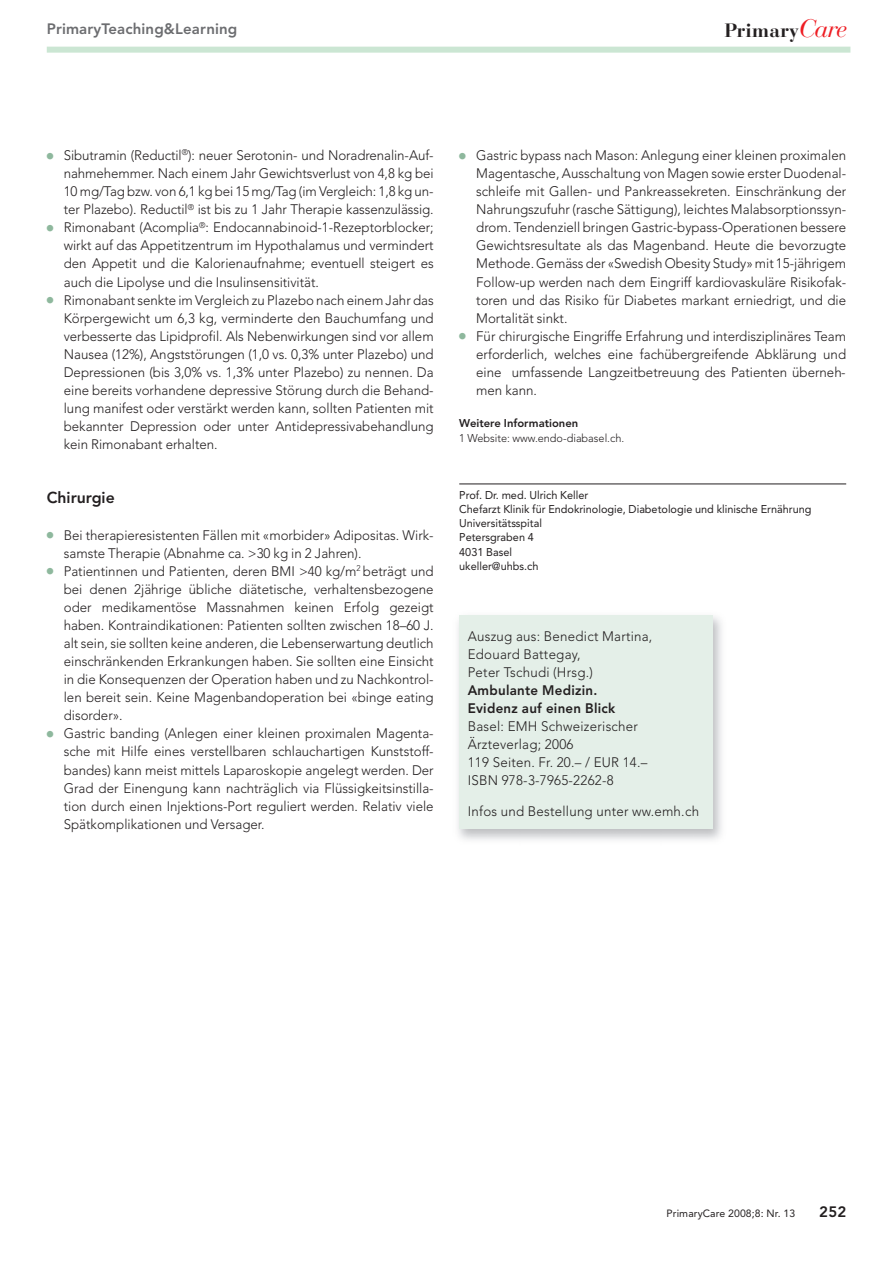
<style>
.page{position:relative;width:893px;height:1263px;background:#fff}
.page>*{position:absolute;margin:0;border:0;box-sizing:border-box;transform-origin:0 0}
.t1{font:700 19.2px "Bauer Bodoni";letter-spacing:.01em;color:#231f20}
.t2{font:800 15.75px "Avenir";color:#231f20}
.t3{font:800 15px "Avenir";letter-spacing:.01em;color:#6c6d70}
.t4{font:800 15px "Avenir";color:#231f20}
.t5{font:300 13.65px/18.1px "Avenir";color:#231f20;text-align:justify}
.t6{font:300 13.65px/18.1px "Avenir";letter-spacing:.02em;color:#231f20}
.t7{font:800 13.65px/18.1px "Avenir";letter-spacing:.02em;color:#231f20}
.t8{font:11.25px/14.2px "Avenir";color:#231f20}
.t9{font:300 11.25px "Avenir";color:#231f20}
.t10{font:800 11.25px "Avenir";color:#231f20}
.t11{font:10.5px "Avenir";letter-spacing:.01em;color:#231f20}
.s1{font-weight:400;font-style:italic;font-size:25.2px;color:#ee1d23}
.s2{font-family:"European Pi One";font-weight:400;font-size:8.25px;color:#8eb89d}
</style>
<div class="page">
<hr style="left:459px;top:484px;width:387px;height:1px;background:#231f20">
<div style="left:47px;top:47px;width:803px;height:6px;background:#cbe6d3"></div>
<img style="left:458px;top:615px;width:264px;height:225px">
<div style="left:459px;top:616px;width:253px;height:213px;background:#e4efe8"></div>
<p class="t3" style="left:47px;top:23px;width:192px">PrimaryTeaching&amp;Learning</p>
<h1 class="t1" style="left:725px;top:19px;width:124px">Primary<span class="s1">Care</span></h1>
<p class="t5" style="left:64px;top:147px;width:371px;text-indent:-17px"><span class="s2">-</span> Sibutramin (Reductil<sup>®</sup>): neuer Serotonin- und Noradrenalin-Auf&shy;nahmehemmer. Nach einem Jahr Gewichtsverlust von 4,8 kg bei 10 mg/Tag bzw. von 6,1 kg bei 15 mg/Tag (im Vergleich: 1,8 kg un&shy;ter Plazebo). Reductil<sup>®</sup> ist bis zu 1 Jahr Therapie kassenzulässig.</p>
<p class="t5" style="left:64px;top:220px;width:371px;text-indent:-17px"><span class="s2">-</span> Rimonabant (Acomplia<sup>®</sup>: Endocannabinoid-1-Rezeptorblocker; wirkt auf das Appetitzentrum im Hypothalamus und vermindert den Appetit und die Kalorienaufnahme; eventuell steigert es auch die Lipolyse und die Insulinsensitivität.</p>
<p class="t5" style="left:64px;top:292px;width:371px;text-indent:-17px"><span class="s2">-</span> Rimonabant senkte im Vergleich zu Plazebo nach einem Jahr das Körpergewicht um 6,3 kg, verminderte den Bauchumfang und verbesserte das Lipidprofil. Als Nebenwirkungen sind vor allem Nausea (12%), Angststörungen (1,0 vs. 0,3% unter Plazebo) und Depressionen (bis 3,0% vs. 1,3% unter Plazebo) zu nennen. Da eine bereits vorhandene depressive Störung durch die Behand&shy;lung manifest oder verstärkt werden kann, sollten Patienten mit bekannter Depression oder unter Antidepressivabehandlung kein Rimonabant erhalten.</p>
<p class="t2" style="left:47px;top:491px;width:69px">Chirurgie</p>
<p class="t5" style="left:64px;top:527px;width:371px;text-indent:-17px"><span class="s2">-</span> Bei therapieresistenten Fällen mit «morbider» Adipositas. Wirk&shy;samste Therapie (Abnahme ca. &gt;30 kg in 2 Jahren).</p>
<p class="t5" style="left:64px;top:563px;width:371px;text-indent:-17px"><span class="s2">-</span> Patientinnen und Patienten, deren BMI &gt;40 kg/m<sup>2</sup> beträgt und bei denen 2jährige übliche diätetische, verhaltensbezogene oder medikamentöse Massnahmen keinen Erfolg gezeigt haben. Kontraindikationen: Patienten sollten zwischen 18–60 J. alt sein, sie sollten keine anderen, die Lebenserwartung deutlich einschränkenden Erkrankungen haben. Sie sollten eine Einsicht in die Konsequenzen der Operation haben und zu Nachkontrol&shy;len bereit sein. Keine Magenbandoperation bei «binge eating disorder».</p>
<p class="t5" style="left:64px;top:726px;width:371px;text-indent:-17px"><span class="s2">-</span> Gastric banding (Anlegen einer kleinen proximalen Magenta&shy;sche mit Hilfe eines verstellbaren schlauchartigen Kunststoff&shy;bandes) kann meist mittels Laparoskopie angelegt werden. Der Grad der Einengung kann nachträglich via Flüssigkeitsinstilla&shy;tion durch einen Injektions-Port reguliert werden. Relativ viele Spätkomplikationen und Versager.</p>
<p class="t5" style="left:476px;top:147px;width:371px;text-indent:-17px"><span class="s2">-</span> Gastric bypass nach Mason: Anlegung einer kleinen proximalen Magentasche, Ausschaltung von Magen sowie erster Duodenal&shy;schleife mit Gallen- und Pankreassekreten. Einschränkung der Nahrungszufuhr (rasche Sättigung), leichtes Malabsorptionssyn&shy;drom. Tendenziell bringen Gastric-bypass-Operationen bessere Gewichtsresultate als das Magenband. Heute die bevorzugte Methode. Gemäss der «Swedish Obesity Study» mit 15-jährigem Follow-up werden nach dem Eingriff kardiovaskuläre Risikofak&shy;toren und das Risiko für Diabetes markant erniedrigt, und die Mortalität sinkt.</p>
<p class="t5" style="left:476px;top:328px;width:371px;text-indent:-17px"><span class="s2">-</span> Für chirurgische Eingriffe Erfahrung und interdisziplinäres Team erforderlich, welches eine fachübergreifende Abklärung und eine umfassende Langzeitbetreuung des Patienten überneh&shy;men kann.</p>
<p class="t10" style="left:459px;top:419px;width:120px">Weitere Informationen</p>
<p class="t9" style="left:459px;top:433px;width:166px">1 Website: www.endo-diabasel.ch.</p>
<p class="t8" style="left:459px;top:488px;width:354px">Prof. Dr. med. Ulrich Keller<br>Chefarzt Klinik für Endokrinologie, Diabetologie und klinische Ernährung<br>Universitätsspital<br>Petersgraben 4<br>4031 Basel<br>ukeller@uhbs.ch</p>
<p class="t6" style="left:468px;top:628px;width:186px">Auszug aus: Benedict Martina,<br>Edouard Battegay,<br>Peter Tschudi (Hrsg.)</p>
<p class="t7" style="left:468px;top:682px;width:149px">Ambulante Medizin.<br>Evidenz auf einen Blick</p>
<p class="t6" style="left:468px;top:719px;width:181px">Basel: EMH Schweizerischer<br>Ärzteverlag; 2006<br>119 Seiten. Fr. 20.– / EUR 14.–<br>ISBN 978-3-7965-2262-8</p>
<p class="t6" style="left:468px;top:803px;width:233px">Infos und Bestellung unter ww.emh.ch</p>
<p class="t11" style="left:667px;top:1209px;width:130px">PrimaryCare 2008;8: Nr. 13</p>
<p class="t4" style="left:819px;top:1206px;width:28px">252</p>
</div>
